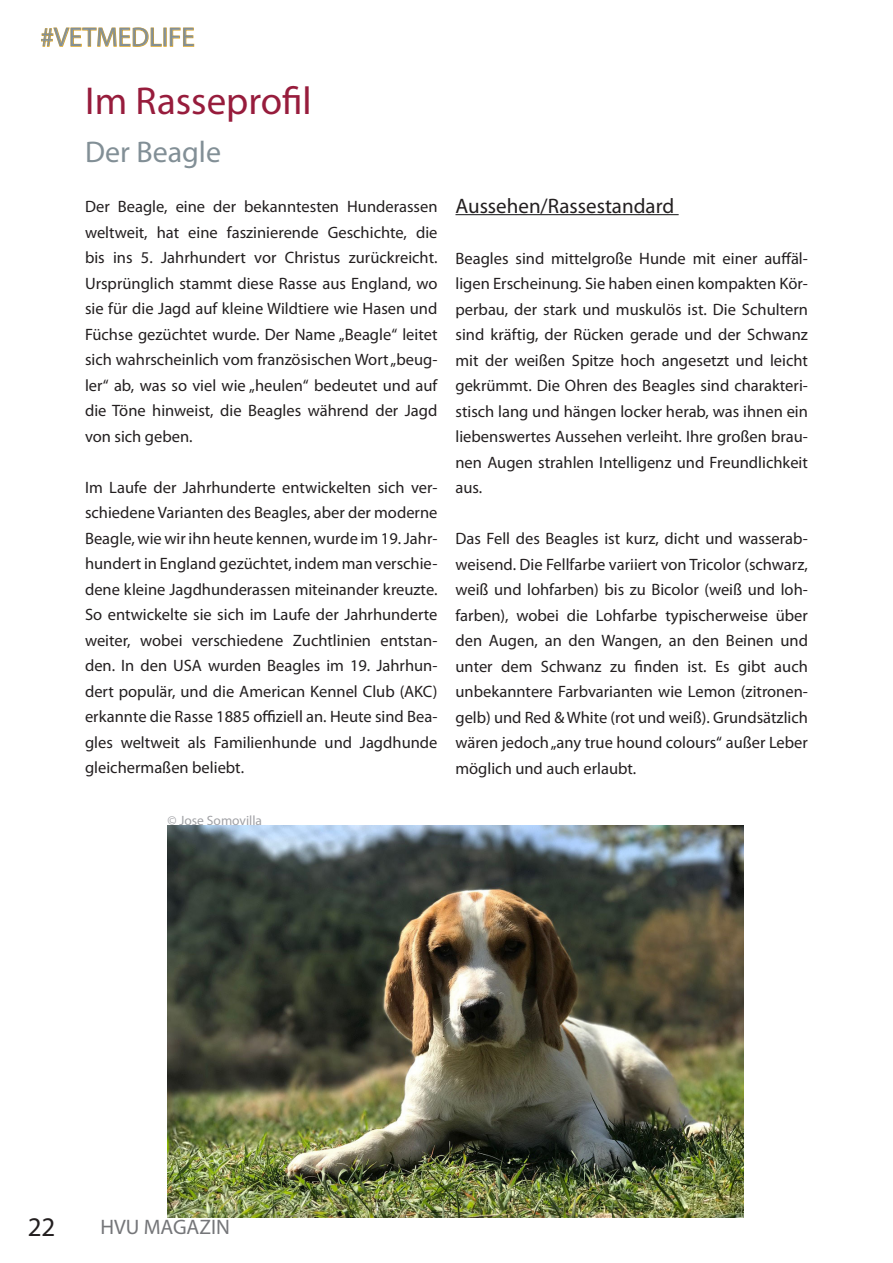
<style>
.page{position:relative;width:893px;height:1263px;background:#fff}
.page>*{position:absolute;margin:0;border:0;box-sizing:border-box;transform-origin:0 0}
.t1{font:39px "Myriad Pro";color:#971c3c}
.t2{font:30px "Myriad Pro";color:#828f96}
.t3{font:27px "Myriad Pro";color:#828f96}
.t4{font:27px "Myriad Pro";color:#231f20}
.t5{font:21px "Myriad Pro";color:#231f20}
.t6{font:21px "Myriad Pro";color:#757679}
.t7{font:16.5px/25.5px "Myriad Pro";color:#231f20;text-align:justify}
.t8{font:13.5px "Myriad Pro";color:#a0a1a5}
</style>
<div class="page">
<svg style="left:41px;top:27px;width:153px;height:20px"></svg>
<hr style="left:455px;top:214px;width:224px;height:1px;background:#1d1e1f">
<img style="left:167px;top:826px;width:576px;height:392px">
<h3 class="t3" style="left:40px;top:21px;width:156px">#VETMEDLIFE</h3>
<h1 class="t1" style="left:85px;top:77px;width:228px">Im Rasseprofil</h1>
<h2 class="t2" style="left:85px;top:133px;width:138px">Der Beagle</h2>
<p class="t7" style="left:85px;top:194px;width:354px">Der Beagle, eine der bekanntesten Hunderassen weltweit, hat eine faszinierende Geschichte, die bis ins 5. Jahrhundert vor Christus zurückreicht.<br>Ursprünglich stammt diese Rasse aus England, wo sie für die Jagd auf kleine Wildtiere wie Hasen und Füchse gezüchtet wurde. Der Name „Beagle“ leitet sich wahrscheinlich vom französischen Wort „beug&shy;ler“ ab, was so viel wie „heulen“ bedeutet und auf die Töne hinweist, die Beagles während der Jagd von sich geben.</p>
<p class="t7" style="left:85px;top:474px;width:354px">Im Laufe der Jahrhunderte entwickelten sich ver&shy;schiedene Varianten des Beagles, aber der moderne Beagle, wie wir ihn heute kennen, wurde im 19. Jahr&shy;hundert in England gezüchtet, indem man verschie&shy;dene kleine Jagdhunderassen miteinander kreuzte.<br>So entwickelte sie sich im Laufe der Jahrhunderte weiter, wobei verschiedene Zuchtlinien entstan&shy;den. In den USA wurden Beagles im 19. Jahrhun&shy;dert populär, und die American Kennel Club (AKC) erkannte die Rasse 1885 offiziell an. Heute sind Bea&shy;gles weltweit als Familienhunde und Jagdhunde gleichermaßen beliebt.</p>
<p class="t8" style="left:167px;top:812px;width:96px">© Jose Somovilla</p>
<p class="t5" style="left:455px;top:193px;width:220px">Aussehen/Rassestandard</p>
<p class="t7" style="left:455px;top:245px;width:354px">Beagles sind mittelgroße Hunde mit einer auffäl&shy;ligen Erscheinung. Sie haben einen kompakten Kör&shy;perbau, der stark und muskulös ist. Die Schultern sind kräftig, der Rücken gerade und der Schwanz mit der weißen Spitze hoch angesetzt und leicht gekrümmt. Die Ohren des Beagles sind charakteri&shy;stisch lang und hängen locker herab, was ihnen ein liebenswertes Aussehen verleiht. Ihre großen brau&shy;nen Augen strahlen Intelligenz und Freundlichkeit aus.</p>
<p class="t7" style="left:455px;top:525px;width:354px">Das Fell des Beagles ist kurz, dicht und wasserab&shy;weisend. Die Fellfarbe variiert von Tricolor (schwarz, weiß und lohfarben) bis zu Bicolor (weiß und loh&shy;farben), wobei die Lohfarbe typischerweise über den Augen, an den Wangen, an den Beinen und unter dem Schwanz zu finden ist. Es gibt auch unbekanntere Farbvarianten wie Lemon (zitronen&shy;gelb) und Red &amp; White (rot und weiß). Grundsätzlich wären jedoch „any true hound colours“ außer Leber möglich und auch erlaubt.</p>
<h3 class="t4" style="left:28px;top:1210px;width:29px">22</h3>
<p class="t6" style="left:100px;top:1214px;width:131px">HVU MAGAZIN</p>
</div>
